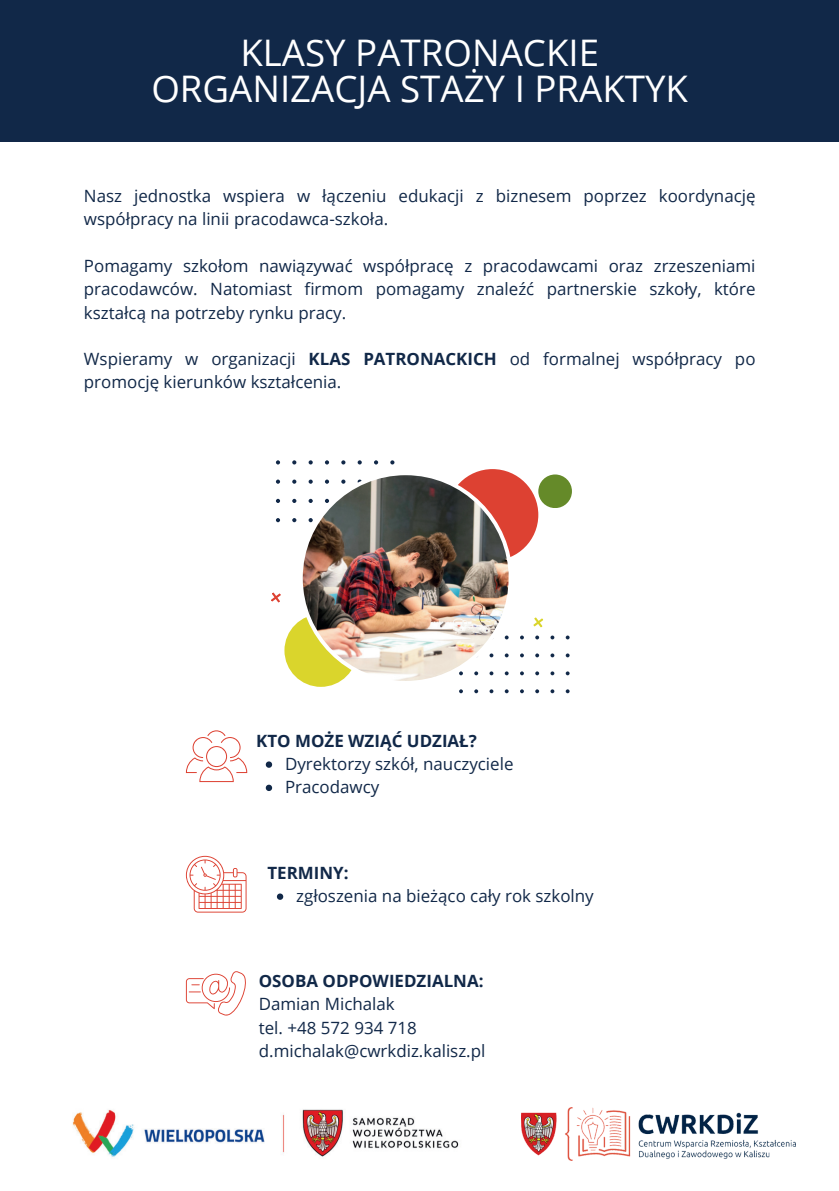
<style>
.page{position:relative;width:839px;height:1191px;background:#fff}
.page>*{position:absolute;margin:0;border:0;box-sizing:border-box;transform-origin:0 0}
.t1{font:36.6px/36px "Open Sans";color:#fff;text-align:center}
.t2{font:17px/23.2px "Open Sans";color:#112848}
.t3{font:700 17px "Open Sans";color:#112848}
.s1{font-weight:700}
</style>
<div class="page">
<img style="left:73px;top:1109px;width:386px;height:48px">
<img style="left:522px;top:1108px;width:273px;height:52px">
<div style="left:0;top:0;width:838px;height:142px;background:#112848"></div>
<svg style="left:186px;top:971px;width:60px;height:44px"></svg>
<svg style="left:186px;top:856px;width:60px;height:57px"></svg>
<svg style="left:277px;top:894px;width:6px;height:6px"></svg>
<svg style="left:186px;top:730px;width:61px;height:52px"></svg>
<svg style="left:266px;top:761px;width:6px;height:7px"></svg>
<svg style="left:266px;top:785px;width:6px;height:6px"></svg>
<div style="left:284px;top:614px;width:73px;height:73px;background:#dad52c;border-radius:50%"></div>
<div style="left:446px;top:469px;width:92px;height:92px;background:#dd4132;border-radius:50%"></div>
<svg style="left:374px;top:460px;width:4px;height:5px"></svg>
<svg style="left:357px;top:460px;width:5px;height:5px"></svg>
<svg style="left:341px;top:460px;width:4px;height:5px"></svg>
<svg style="left:390px;top:460px;width:4px;height:5px"></svg>
<svg style="left:292px;top:480px;width:4px;height:4px"></svg>
<svg style="left:276px;top:480px;width:4px;height:4px"></svg>
<svg style="left:292px;top:499px;width:4px;height:4px"></svg>
<svg style="left:276px;top:499px;width:4px;height:4px"></svg>
<svg style="left:308px;top:460px;width:5px;height:5px"></svg>
<svg style="left:292px;top:460px;width:4px;height:5px"></svg>
<svg style="left:276px;top:460px;width:4px;height:5px"></svg>
<svg style="left:325px;top:460px;width:4px;height:5px"></svg>
<svg style="left:292px;top:518px;width:4px;height:4px"></svg>
<svg style="left:276px;top:518px;width:4px;height:4px"></svg>
<svg style="left:550px;top:653px;width:4px;height:4px"></svg>
<svg style="left:535px;top:653px;width:4px;height:4px"></svg>
<svg style="left:520px;top:653px;width:4px;height:4px"></svg>
<svg style="left:565px;top:653px;width:4px;height:4px"></svg>
<svg style="left:550px;top:671px;width:4px;height:4px"></svg>
<svg style="left:535px;top:671px;width:4px;height:4px"></svg>
<svg style="left:520px;top:671px;width:4px;height:4px"></svg>
<svg style="left:565px;top:671px;width:4px;height:4px"></svg>
<svg style="left:550px;top:636px;width:4px;height:3px"></svg>
<svg style="left:535px;top:636px;width:4px;height:3px"></svg>
<svg style="left:520px;top:636px;width:4px;height:3px"></svg>
<svg style="left:565px;top:636px;width:4px;height:3px"></svg>
<svg style="left:550px;top:689px;width:4px;height:4px"></svg>
<svg style="left:535px;top:689px;width:4px;height:4px"></svg>
<svg style="left:520px;top:689px;width:4px;height:4px"></svg>
<svg style="left:565px;top:689px;width:4px;height:4px"></svg>
<svg style="left:489px;top:689px;width:4px;height:4px"></svg>
<svg style="left:474px;top:689px;width:4px;height:4px"></svg>
<svg style="left:459px;top:689px;width:4px;height:4px"></svg>
<svg style="left:504px;top:689px;width:4px;height:4px"></svg>
<img style="left:299px;top:471px;width:213px;height:214px">
<div style="left:538px;top:474px;width:34px;height:34px;background:#658a29;border-radius:50%"></div>
<svg style="left:271px;top:593px;width:10px;height:9px"></svg>
<svg style="left:533px;top:617px;width:10px;height:10px"></svg>
<h1 class="t1" style="left:151px;top:33px;width:538px">KLASY PATRONACKIE<br>ORGANIZACJA STAŻY I PRAKTYK</h1>
<p class="t2" style="left:84px;top:184px;width:673px">Nasz jednostka wspiera w łączeniu edukacji z biznesem poprzez koordynację współpracy na linii pracodawca-szkoła.</p>
<p class="t2" style="left:84px;top:254px;width:673px;text-align:justify">Pomagamy szkołom nawiązywać współpracę z pracodawcami oraz zrzeszeniami pracodawców. Natomiast firmom pomagamy znaleźć partnerskie szkoły, które kształcą na potrzeby rynku pracy.</p>
<p class="t2" style="left:84px;top:347px;width:673px">Wspieramy w organizacji <span class="s1">KLAS PATRONACKICH</span> od formalnej współpracy po promocję kierunków kształcenia.</p>
<p class="t3" style="left:256px;top:728px;width:222px">KTO MOŻE WZIĄĆ UDZIAŁ?</p>
<p class="t2" style="left:285px;top:752px;width:230px">Dyrektorzy szkół, nauczyciele<br>Pracodawcy</p>
<p class="t3" style="left:267px;top:861px;width:83px">TERMINY:</p>
<p class="t2" style="left:296px;top:884px;width:299px">zgłoszenia na bieżąco cały rok szkolny</p>
<p class="t3" style="left:259px;top:969px;width:226px">OSOBA ODPOWIEDZIALNA:</p>
<p class="t2" style="left:259px;top:992px;width:228px">Damian Michalak<br>tel. +48 572 934 718 d.michalak@cwrkdiz.kalisz.pl</p>
</div>
